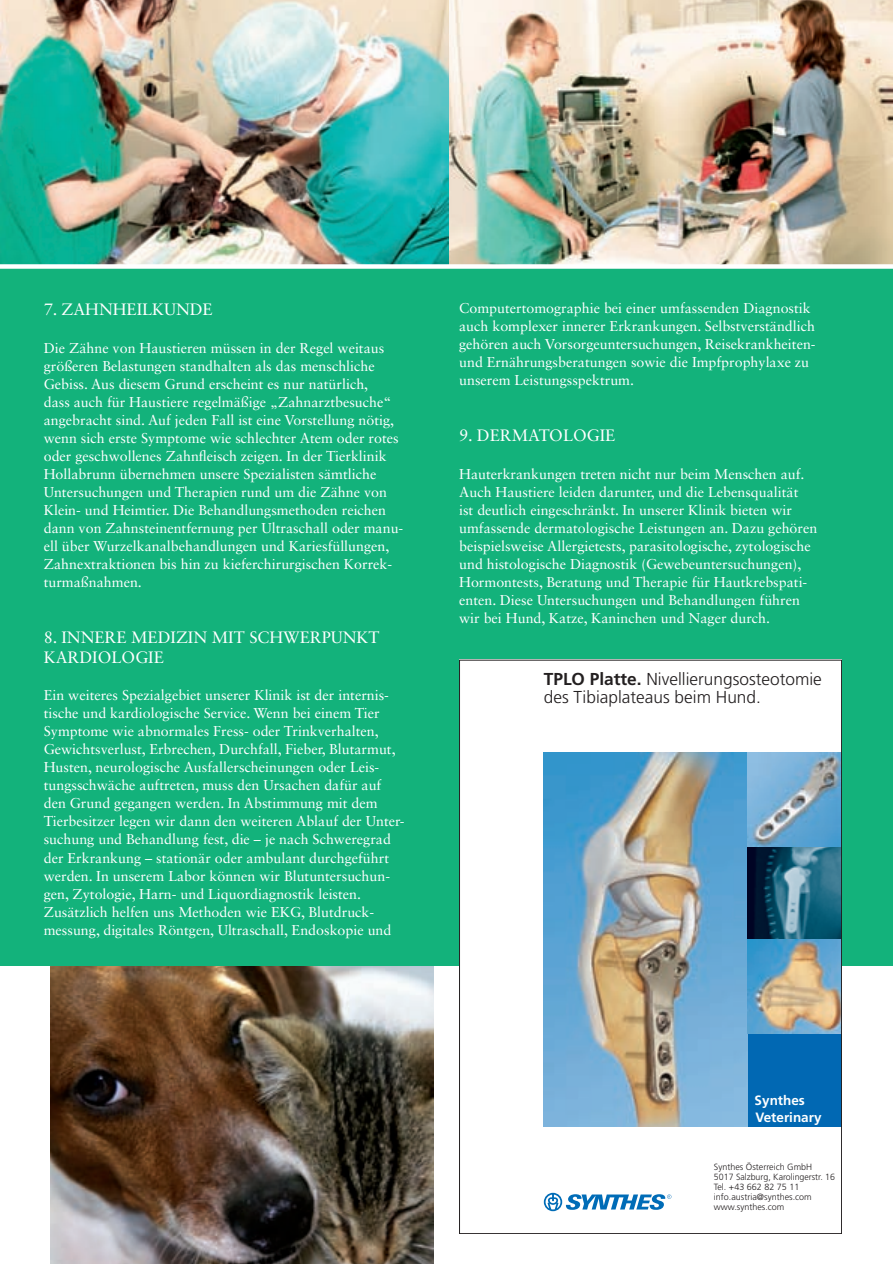
<style>
.page{position:relative;width:893px;height:1264px;background:#fff}
.page>*{position:absolute;margin:0;border:0;box-sizing:border-box;transform-origin:0 0}
.t1{font:300 17.25px/18px "Frutiger";color:#231f20}
.t2{font:16.5px/19.8px "Sabon LT Std";color:#fff}
.t3{font:14.25px/18px "Sabon LT Std";color:#fff}
.t4{font:700 13.5px/16.2px "Frutiger";color:#fff}
.t5{font:300 9px/10.1px "Frutiger";color:#231f20}
.s1{font-weight:700}
</style>
<div class="page">
<img style="left:448px;top:0;width:445px;height:264px">
<img style="left:0;top:0;width:448px;height:264px">
<img style="left:51px;top:966px;width:383px;height:298px">
<div style="left:0;top:268px;width:893px;height:698px;background:#13b27b"></div>
<div style="left:0;top:264px;width:893px;height:5px;background:#fff"></div>
<div style="left:459px;top:660px;width:383px;height:574px;background:#fff"></div>
<img style="left:544px;top:752px;width:204px;height:375px">
<svg style="left:544px;top:1192px;width:127px;height:19px"></svg>
<div style="left:748px;top:1033px;width:94px;height:94px;background:#0168b3"></div>
<img style="left:748px;top:752px;width:92px;height:281px">
<p class="t2" style="left:44px;top:301px;width:170px">7. ZAHNHEILKUNDE</p>
<p class="t3" style="left:44px;top:340px;width:361px">Die Zähne von Haustieren müssen in der Regel weitaus größeren Belastungen standhalten als das menschliche Gebiss. Aus diesem Grund erscheint es nur natürlich,<br>dass auch für Haustiere regelmäßige „Zahnarztbesuche“ angebracht sind. Auf jeden Fall ist eine Vorstellung nötig, wenn sich erste Symptome wie schlechter Atem oder rotes oder geschwollenes Zahnfleisch zeigen. In der Tierklinik Hollabrunn übernehmen unsere Spezialisten sämtliche Untersuchungen und Therapien rund um die Zähne von Klein- und Heimtier. Die Behandlungsmethoden reichen dann von Zahnsteinentfernung per Ultraschall oder manu&shy;ell über Wurzelkanalbehandlungen und Kariesfüllungen, Zahnextraktionen bis hin zu kieferchirurgischen Korrek&shy;turmaßnahmen.</p>
<p class="t2" style="left:44px;top:629px;width:337px">8. INNERE MEDIZIN MIT SCHWERPUNKT<br>KARDIOLOGIE</p>
<p class="t3" style="left:44px;top:688px;width:362px">Ein weiteres Spezialgebiet unserer Klinik ist der internis&shy;tische und kardiologische Service. Wenn bei einem Tier Symptome wie abnormales Fress- oder Trinkverhalten, Gewichtsverlust, Erbrechen, Durchfall, Fieber, Blutarmut, Husten, neurologische Ausfallerscheinungen oder Leis&shy;tungsschwäche auftreten, muss den Ursachen dafür auf den Grund gegangen werden. In Abstimmung mit dem Tierbesitzer legen wir dann den weiteren Ablauf der Unter&shy;suchung und Behandlung fest, die – je nach Schweregrad der Erkrankung – stationär oder ambulant durchgeführt werden. In unserem Labor können wir Blutuntersuchun&shy;gen, Zytologie, Harn- und Liquordiagnostik leisten.<br>Zusätzlich helfen uns Methoden wie EKG, Blutdruck&shy;messung, digitales Röntgen, Ultraschall, Endoskopie und</p>
<p class="t3" style="left:459px;top:301px;width:358px">Computertomographie bei einer umfassenden Diagnostik auch komplexer innerer Erkrankungen. Selbstverständlich gehören auch Vorsorgeuntersuchungen, Reisekrankheiten&shy;und Ernährungsberatungen sowie die Impfprophylaxe zu unserem Leistungsspektrum.</p>
<p class="t2" style="left:459px;top:427px;width:158px">9. DERMATOLOGIE</p>
<p class="t3" style="left:459px;top:466px;width:360px">Hauterkrankungen treten nicht nur beim Menschen auf.<br>Auch Haustiere leiden darunter, und die Lebensqualität<br>ist deutlich eingeschränkt. In unserer Klinik bieten wir umfassende dermatologische Leistungen an. Dazu gehören beispielsweise Allergietests, parasitologische, zytologische und histologische Diagnostik (Gewebeuntersuchungen), Hormontests, Beratung und Therapie für Hautkrebspati&shy;enten. Diese Untersuchungen und Behandlungen führen wir bei Hund, Katze, Kaninchen und Nager durch.</p>
<p class="t1" style="left:544px;top:672px;width:279px"><span class="s1">TPLO Platte.</span> Nivellierungsosteotomie des Tibiaplateaus beim Hund.</p>
<p class="t4" style="left:754px;top:1092px;width:68px">Synthes<br>Veterinary</p>
<p class="t5" style="left:714px;top:1162px;width:123px">Synthes Österreich GmbH<br>5017 Salzburg, Karolingerstr. 16<br>Tel. +43 662 82 75 11 info.austria@synthes.com www.synthes.com</p>
</div>
